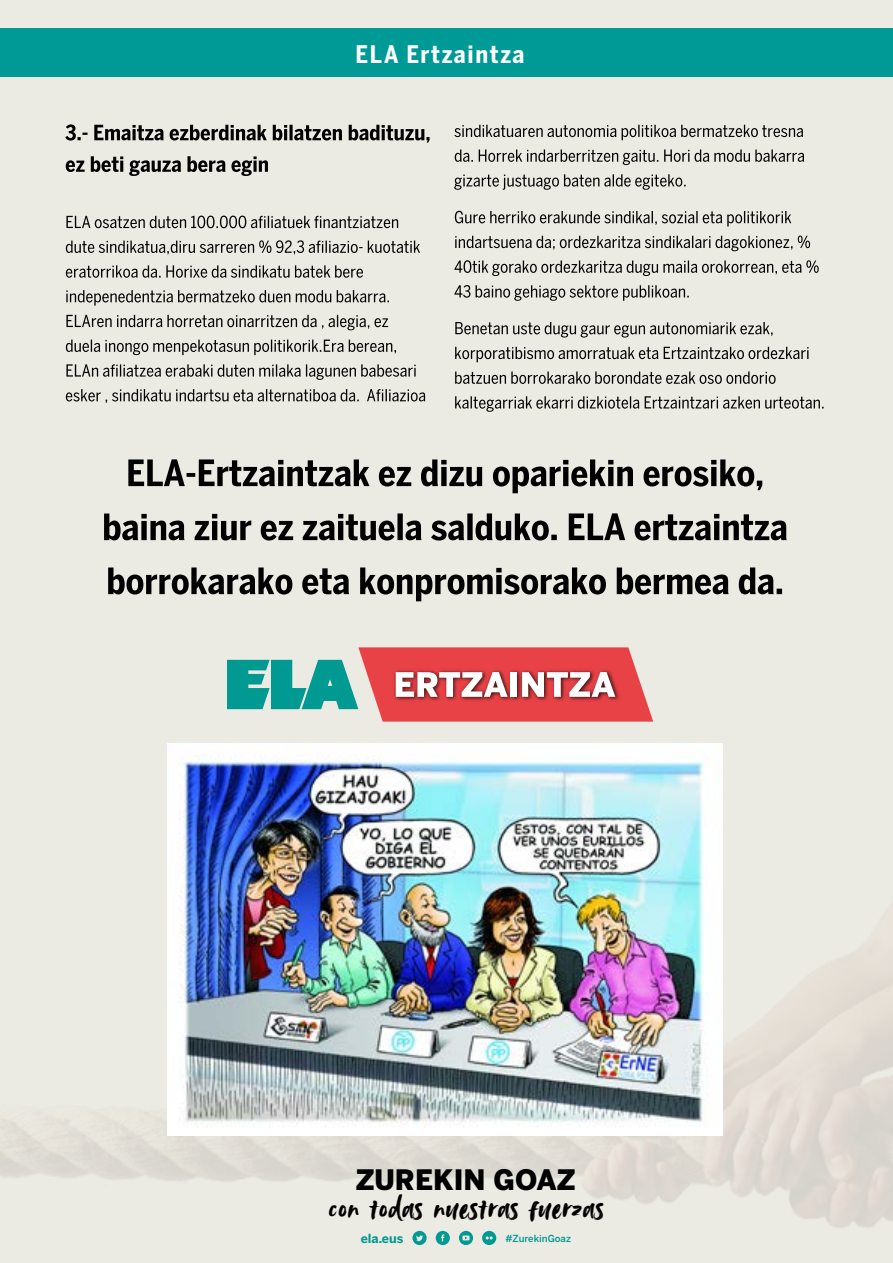
<style>
.page{position:relative;width:893px;height:1263px;background:#ebeae3}
.page>*{position:absolute;margin:0;border:0;box-sizing:border-box;transform-origin:0 0}
.t1{font:32.7px "Avallon Alt";letter-spacing:.02em;color:#000;scale:1.09 1}
.t2{font:900 27.9px "Benton Sans";color:#000}
.t3{font:700 24px "Benton Sans Cond";letter-spacing:.07em;color:#fff}
.t4{font:700 12.45px "Benton Sans";color:#009a93}
.t5{font:500 9.75px "Benton Sans";color:#009a93}
</style>
<div class="page">
<img style="left:0;top:891px;width:893px;height:349px">
<svg style="left:459px;top:1231px;width:14px;height:14px"></svg>
<svg style="left:482px;top:1231px;width:14px;height:14px"></svg>
<svg style="left:436px;top:1231px;width:14px;height:14px"></svg>
<svg style="left:412px;top:1231px;width:15px;height:14px"></svg>
<div style="left:0;top:28px;width:893px;height:49px;background:#009a96"></div>
<svg style="left:455px;top:396px;width:369px;height:16px"></svg>
<svg style="left:455px;top:371px;width:321px;height:13px"></svg>
<svg style="left:455px;top:347px;width:353px;height:15px"></svg>
<svg style="left:455px;top:322px;width:318px;height:15px"></svg>
<svg style="left:454px;top:285px;width:235px;height:16px"></svg>
<svg style="left:454px;top:260px;width:365px;height:16px"></svg>
<svg style="left:455px;top:236px;width:355px;height:15px"></svg>
<svg style="left:455px;top:211px;width:336px;height:15px"></svg>
<svg style="left:454px;top:174px;width:232px;height:16px"></svg>
<svg style="left:455px;top:149px;width:349px;height:16px"></svg>
<svg style="left:454px;top:125px;width:349px;height:15px"></svg>
<svg style="left:66px;top:389px;width:359px;height:14px"></svg>
<svg style="left:66px;top:364px;width:350px;height:16px"></svg>
<svg style="left:66px;top:340px;width:330px;height:15px"></svg>
<svg style="left:66px;top:315px;width:322px;height:15px"></svg>
<svg style="left:66px;top:290px;width:323px;height:16px"></svg>
<svg style="left:66px;top:265px;width:297px;height:13px"></svg>
<svg style="left:66px;top:240px;width:354px;height:14px"></svg>
<svg style="left:66px;top:216px;width:332px;height:12px"></svg>
<svg style="left:66px;top:156px;width:202px;height:20px"></svg>
<svg style="left:65px;top:124px;width:365px;height:19px"></svg>
<img style="left:168px;top:743px;width:554px;height:392px">
<svg style="left:227px;top:647px;width:426px;height:75px"></svg>
<svg style="left:108px;top:567px;width:674px;height:34px"></svg>
<svg style="left:104px;top:513px;width:683px;height:27px"></svg>
<svg style="left:128px;top:459px;width:634px;height:34px"></svg>
<p class="t3" style="left:356px;top:40px;width:170px">ELA Ertzaintza</p>
<p class="t2" style="left:356px;top:1163px;width:221px">ZUREKIN GOAZ</p>
<p class="t1" style="left:328px;top:1186px;width:254px">con todas nuestras fuerzas</p>
<p class="t4" style="left:361px;top:1231px;width:44px">ela.eus</p>
<p class="t5" style="left:505px;top:1232px;width:67px">#ZurekinGoaz</p>
</div>
